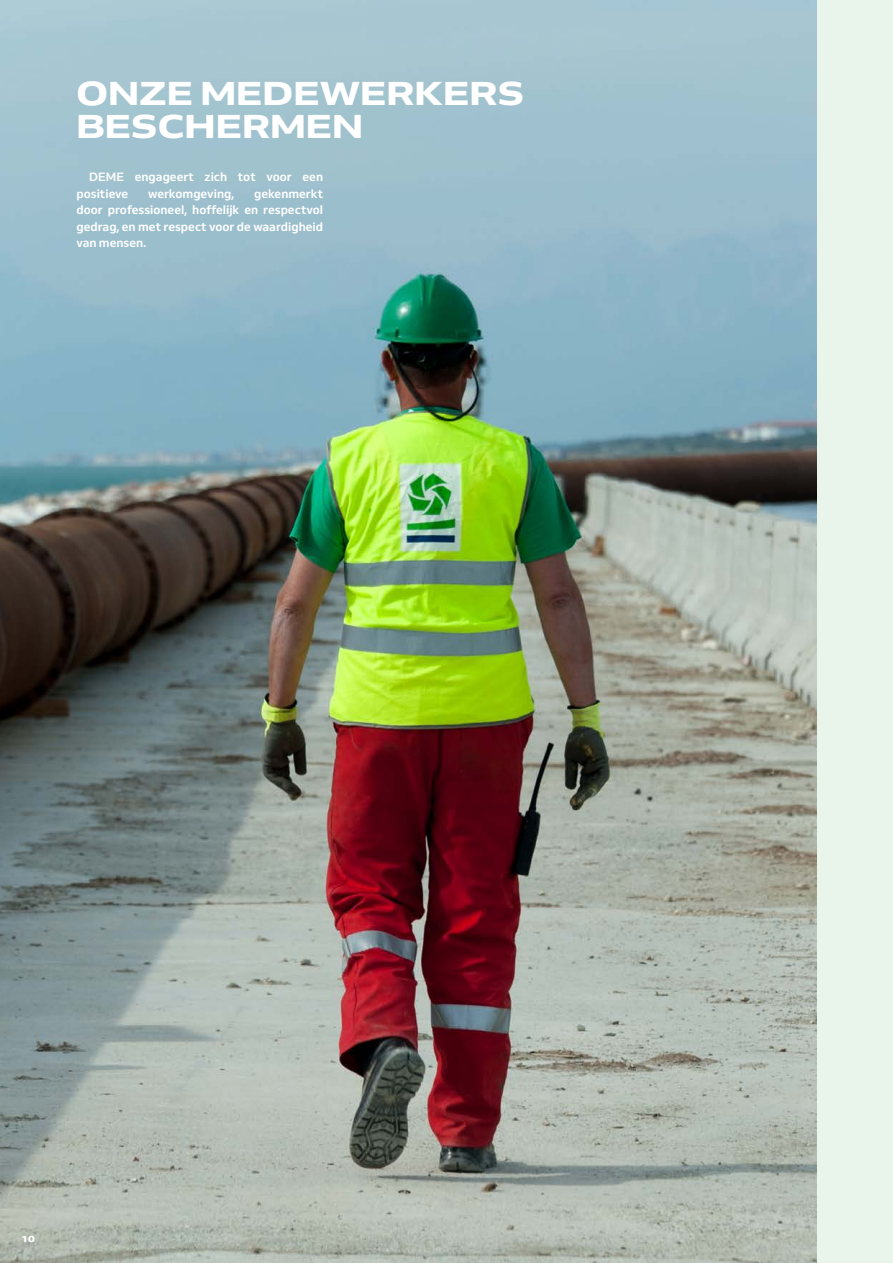
<style>
.page{position:relative;width:893px;height:1263px;background:#e9f5eb}
.page>*{position:absolute;margin:0;border:0;box-sizing:border-box;transform-origin:0 0}
.t1{font:800 semi-expanded 33px/33px "Venn";color:#fff}
.Body_text{font:700 12px/16.5px "Venn";color:#fff}
.Body_text-2{font:800 semi-expanded 9px "Venn";color:#fff}
</style>
<div class="page">
<img style="left:0;top:0;width:816px;height:1263px">
<p class="t1" style="left:77px;top:76px;width:449px">ONZE MEDEWERKERS<br>BESCHERMEN</p>
<p class="Body_text" style="left:77px;top:168px;width:248px;text-indent:13px">DEME engageert zich tot voor een positieve</p>
<p class="Body_text" style="left:77px;top:185px;width:248px;text-align:justify;text-indent:177px">gekenmerkt door professioneel, hoffelijk en respectvol gedrag, en met respect voor de waardigheid van mensen.</p>
<p class="Body_text" style="left:148px;top:185px;width:88px">werkomgeving,</p>
<p class="Body_text-2" style="left:21px;top:1233px;width:15px">10</p>
</div>
